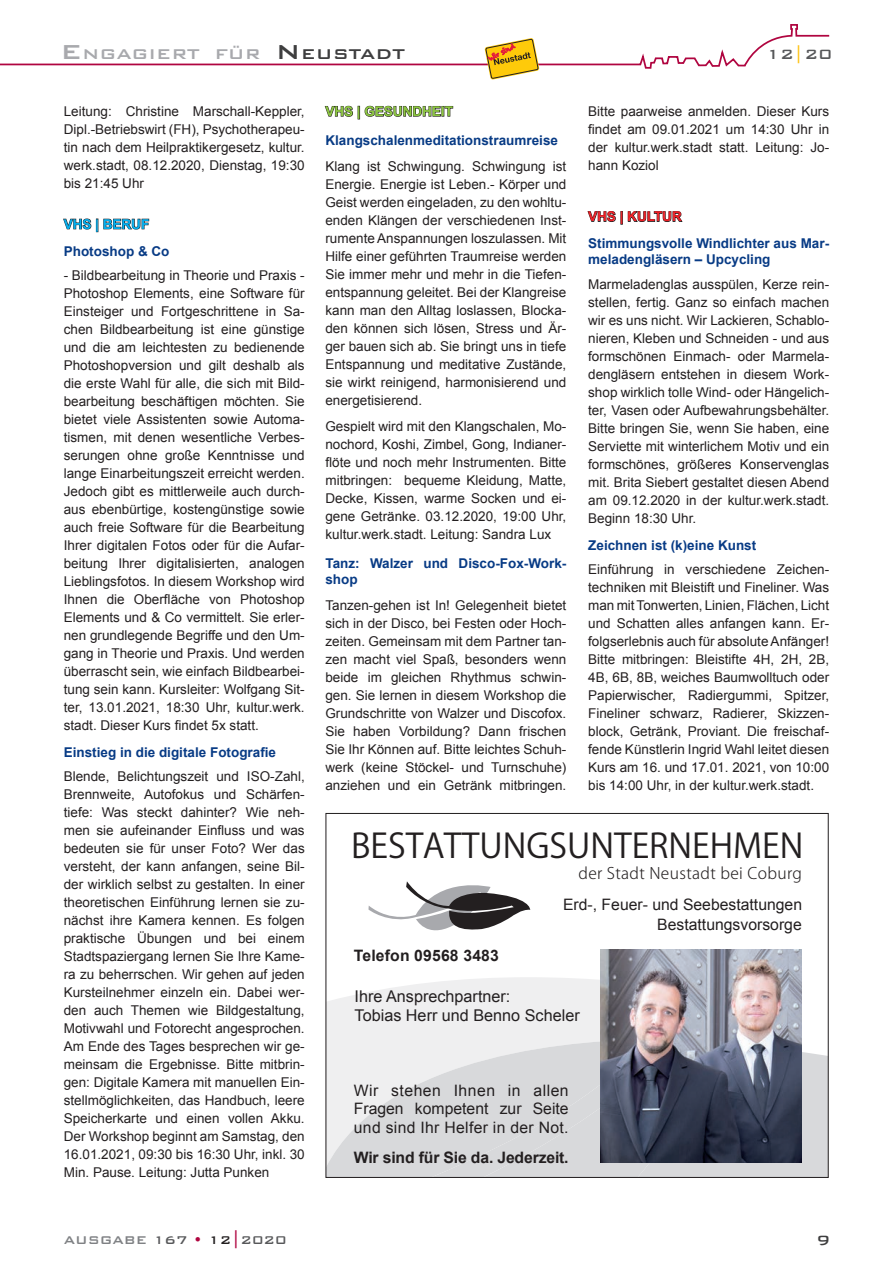
<style>
.page{position:relative;width:893px;height:1263px;background:#fff}
.page>*{position:absolute;margin:0;border:0;box-sizing:border-box;transform-origin:0 0}
.t1{font:33.45px "Koz Go Pro";color:#231f20}
.t2{font:500 18.9px "Bank Gothic BT";color:#a8a9ad;scale:1.06 1}
.t3{font:500 18px "Bank Gothic BT";color:#57585a}
.t4{font:500 18px "Bank Gothic BT";color:#3e3e3f}
.t5{font:16.2px/19.5px "Arial";color:#231f20}
.t6{font:15.75px/18.9px "Arial";color:#231f20;text-align:right}
.t7{font:700 15.75px "Arial";letter-spacing:-.01em;color:#231f20}
.t8{font:300 15.75px "Koz Go Pro";letter-spacing:.025em;color:#231f20}
.t9{font:700 15.75px "Arial";letter-spacing:.01em;color:#231f20}
.t10{font:500 15px "Bank Gothic BT";color:#808285}
.t11{font:13.5px/18px "Arial";color:#231f20;text-align:justify}
.t12{font:700 13.5px/16.2px "Arial";color:#083b85}
.t13{font:700 13.5px "Arial";color:#8bc63e}
.t14{font:700 13.5px "Arial";color:#ee1d23}
.t15{font:700 13.5px "Arial";color:#00aeef}
.s1{font-size:27px}
.s2{font-size:27px;color:#3e3e3f}
.s3{color:#3e3e3f}
.s4{color:#fec210}
.s5{color:#57585a}
.s6{color:#b00540}
.s7{color:#231f20}
.s8{font-size:18px;color:#b00540}
</style>
<div class="page">
<svg style="left:0;top:24px;width:830px;height:45px"></svg>
<svg style="left:485px;top:38px;width:54px;height:42px"></svg>
<svg style="left:587px;top:211px;width:29px;height:11px"></svg>
<div style="left:620px;top:211px;width:3px;height:14px;border:1px solid #231f20"></div>
<svg style="left:627px;top:211px;width:56px;height:11px"></svg>
<svg style="left:324px;top:106px;width:129px;height:13px"></svg>
<svg style="left:63px;top:218px;width:86px;height:14px"></svg>
<svg style="left:327px;top:977px;width:273px;height:62px;fill:#efeff0"></svg>
<div style="left:733px;top:1052px;width:94px;height:124px;background:#d8d9db"></div>
<svg style="left:327px;top:1039px;width:406px;height:137px;fill:#d8d9db"></svg>
<svg style="left:368px;top:881px;width:163px;height:50px"></svg>
<img style="left:600px;top:949px;width:202px;height:213px">
<h2 class="t2" style="left:61px;top:44px;width:326px"><span class="s1">E</span>NGAGIERT FÜR <span class="s2">N</span><span class="s3">EUSTADT</span></h2>
<h3 class="t3" style="left:766px;top:44px;width:68px">12<span class="s4">|</span>20</h3>
<p class="t11" style="left:64px;top:102px;width:242px">Leitung: Christine Marschall-Keppler, Dipl.-Betriebswirt (FH), Psychotherapeu&shy;tin nach dem Heilpraktikergesetz, kultur. werk.stadt, 08.12.2020, Dienstag, 19:30 bis 21:45 Uhr</p>
<p class="t15" style="left:64px;top:215px;width:87px">VHS | BERUF</p>
<p class="t12" style="left:64px;top:243px;width:107px">Photoshop &amp; Co</p>
<p class="t11" style="left:64px;top:266px;width:242px">- Bildbearbeitung in Theorie und Praxis - Photoshop Elements, eine Software für Einsteiger und Fortgeschrittene in Sa&shy;chen Bildbearbeitung ist eine günstige und die am leichtesten zu bedienende Photoshopversion und gilt deshalb als die erste Wahl für alle, die sich mit Bild&shy;bearbeitung beschäftigen möchten. Sie bietet viele Assistenten sowie Automa&shy;tismen, mit denen wesentliche Verbes&shy;serungen ohne große Kenntnisse und lange Einarbeitungszeit erreicht werden.<br>Jedoch gibt es mittlerweile auch durch&shy;aus ebenbürtige, kostengünstige sowie auch freie Software für die Bearbeitung Ihrer digitalen Fotos oder für die Aufar&shy;beitung Ihrer digitalisierten, analogen Lieblingsfotos. In diesem Workshop wird Ihnen die Oberfläche von Photoshop Elements und &amp; Co vermittelt. Sie erler&shy;nen grundlegende Begriffe und den Um&shy;gang in Theorie und Praxis. Und werden überrascht sein, wie einfach Bildbearbei&shy;tung sein kann. Kursleiter: Wolfgang Sit&shy;ter, 13.01.2021, 18:30 Uhr, kultur.werk. stadt. Dieser Kurs findet 5x statt.</p>
<p class="t12" style="left:64px;top:744px;width:214px">Einstieg in die digitale Fotografie</p>
<p class="t11" style="left:64px;top:768px;width:242px">Blende, Belichtungszeit und ISO-Zahl, Brennweite, Autofokus und Schärfen&shy;tiefe: Was steckt dahinter? Wie neh&shy;men sie aufeinander Einfluss und was bedeuten sie für unser Foto? Wer das versteht, der kann anfangen, seine Bil&shy;der wirklich selbst zu gestalten. In einer theoretischen Einführung lernen sie zu&shy;nächst ihre Kamera kennen. Es folgen praktische Übungen und bei einem Stadtspaziergang lernen Sie Ihre Kame&shy;ra zu beherrschen. Wir gehen auf jeden Kursteilnehmer einzeln ein. Dabei wer&shy;den auch Themen wie Bildgestaltung, Motivwahl und Fotorecht angesprochen.<br>Am Ende des Tages besprechen wir ge&shy;meinsam die Ergebnisse. Bitte mitbrin&shy;gen: Digitale Kamera mit manuellen Ein&shy;stellmöglichkeiten, das Handbuch, leere Speicherkarte und einen vollen Akku.<br>Der Workshop beginnt am Samstag, den 16.01.2021, 09:30 bis 16:30 Uhr, inkl. 30<br>Min. Pause. Leitung: Jutta Punken</p>
<p class="t13" style="left:325px;top:102px;width:129px">VHS | GESUNDHEIT</p>
<p class="t12" style="left:325px;top:132px;width:234px">Klangschalenmeditationstraumreise</p>
<p class="t11" style="left:325px;top:157px;width:242px">Klang ist Schwingung. Schwingung ist Energie. Energie ist Leben.- Körper und Geist werden eingeladen, zu den wohltu&shy;enden Klängen der verschiedenen Inst&shy;rumente Anspannungen loszulassen. Mit Hilfe einer geführten Traumreise werden Sie immer mehr und mehr in die Tiefen&shy;entspannung geleitet. Bei der Klangreise kann man den Alltag loslassen, Blocka&shy;den können sich lösen, Stress und Är&shy;ger bauen sich ab. Sie bringt uns in tiefe Entspannung und meditative Zustände, sie wirkt reinigend, harmonisierend und energetisierend.</p>
<p class="t11" style="left:325px;top:417px;width:242px">Gespielt wird mit den Klangschalen, Mo&shy;nochord, Koshi, Zimbel, Gong, Indianer&shy;flöte und noch mehr Instrumenten. Bitte mitbringen: bequeme Kleidung, Matte, Decke, Kissen, warme Socken und ei&shy;gene Getränke. 03.12.2020, 19:00 Uhr, kultur.werk.stadt. Leitung: Sandra Lux</p>
<p class="t12" style="left:325px;top:555px;width:242px">Tanz: Walzer und Disco-Fox-Work&shy;shop</p>
<p class="t11" style="left:325px;top:596px;width:242px">Tanzen-gehen ist In! Gelegenheit bietet sich in der Disco, bei Festen oder Hoch&shy;zeiten. Gemeinsam mit dem Partner tan&shy;zen macht viel Spaß, besonders wenn beide im gleichen Rhythmus schwin&shy;gen. Sie lernen in diesem Workshop die Grundschritte von Walzer und Discofox.<br>Sie haben Vorbildung? Dann frischen Sie Ihr Können auf. Bitte leichtes Schuh&shy;werk (keine Stöckel- und Turnschuhe) anziehen und ein Getränk mitbringen.</p>
<p class="t11" style="left:588px;top:103px;width:242px">Bitte paarweise anmelden. Dieser Kurs findet am 09.01.2021 um 14:30 Uhr in der kultur.werk.stadt statt. Leitung: Jo&shy;hann Koziol</p>
<p class="t14" style="left:588px;top:208px;width:95px">VHS | KULTUR</p>
<p class="t12" style="left:588px;top:236px;width:242px">Stimmungsvolle Windlichter aus Mar&shy;meladengläsern – Upcycling</p>
<p class="t11" style="left:588px;top:275px;width:242px">Marmeladenglas ausspülen, Kerze rein&shy;stellen, fertig. Ganz so einfach machen wir es uns nicht. Wir Lackieren, Schablo&shy;nieren, Kleben und Schneiden - und aus formschönen Einmach- oder Marmela&shy;dengläsern entstehen in diesem Work&shy;shop wirklich tolle Wind- oder Hängelich&shy;ter, Vasen oder Aufbewahrungsbehälter.<br>Bitte bringen Sie, wenn Sie haben, eine Serviette mit winterlichem Motiv und ein formschönes, größeres Konservenglas mit. Brita Siebert gestaltet diesen Abend am 09.12.2020 in der kultur.werk.stadt.<br>Beginn 18:30 Uhr.</p>
<p class="t12" style="left:588px;top:537px;width:170px">Zeichnen ist (k)eine Kunst</p>
<p class="t11" style="left:588px;top:560px;width:242px">Einführung in verschiedene Zeichen&shy;techniken mit Bleistift und Fineliner. Was man mit Tonwerten, Linien, Flächen, Licht und Schatten alles anfangen kann. Er&shy;folgserlebnis auch für absolute Anfänger!<br>Bitte mitbringen: Bleistifte 4H, 2H, 2B, 4B, 6B, 8B, weiches Baumwolltuch oder Papierwischer, Radiergummi, Spitzer, Fineliner schwarz, Radierer, Skizzen&shy;block, Getränk, Proviant. Die freischaf&shy;fende Künstlerin Ingrid Wahl leitet diesen Kurs am 16. und 17.01. 2021, von 10:00 bis 14:00 Uhr, in der kultur.werk.stadt.</p>
<h1 class="t1" style="left:351px;top:824px;width:454px">BESTATTUNGSUNTERNEHMEN</h1>
<p class="t8" style="left:578px;top:863px;width:225px">der Stadt Neustadt bei Coburg</p>
<p class="t9" style="left:354px;top:945px;width:147px">Telefon 09568 3483</p>
<p class="t6" style="left:563px;top:894px;width:241px;line-height:20.2px">Erd-, Feuer- und Seebestattungen<br>Bestattungsvorsorge</p>
<p class="t5" style="left:355px;top:987px;width:227px">Ihre Ansprechpartner:<br>Tobias Herr und Benno Scheler</p>
<p class="t6" style="left:354px;top:1081px;width:216px;text-align:justify">Wir stehen Ihnen in allen Fragen kompetent zur Seite und sind Ihr Helfer in der Not.</p>
<p class="t7" style="left:354px;top:1147px;width:216px">Wir sind für Sie da. Jederzeit.</p>
<p class="t10" style="left:64px;top:1231px;width:225px">AUSGABE <span class="s5">167</span> <span class="s6">•</span> <span class="s7">12</span><span class="s8">|</span><span class="s5">2020</span></p>
<h3 class="t4" style="left:816px;top:1230px;width:15px">9</h3>
</div>
